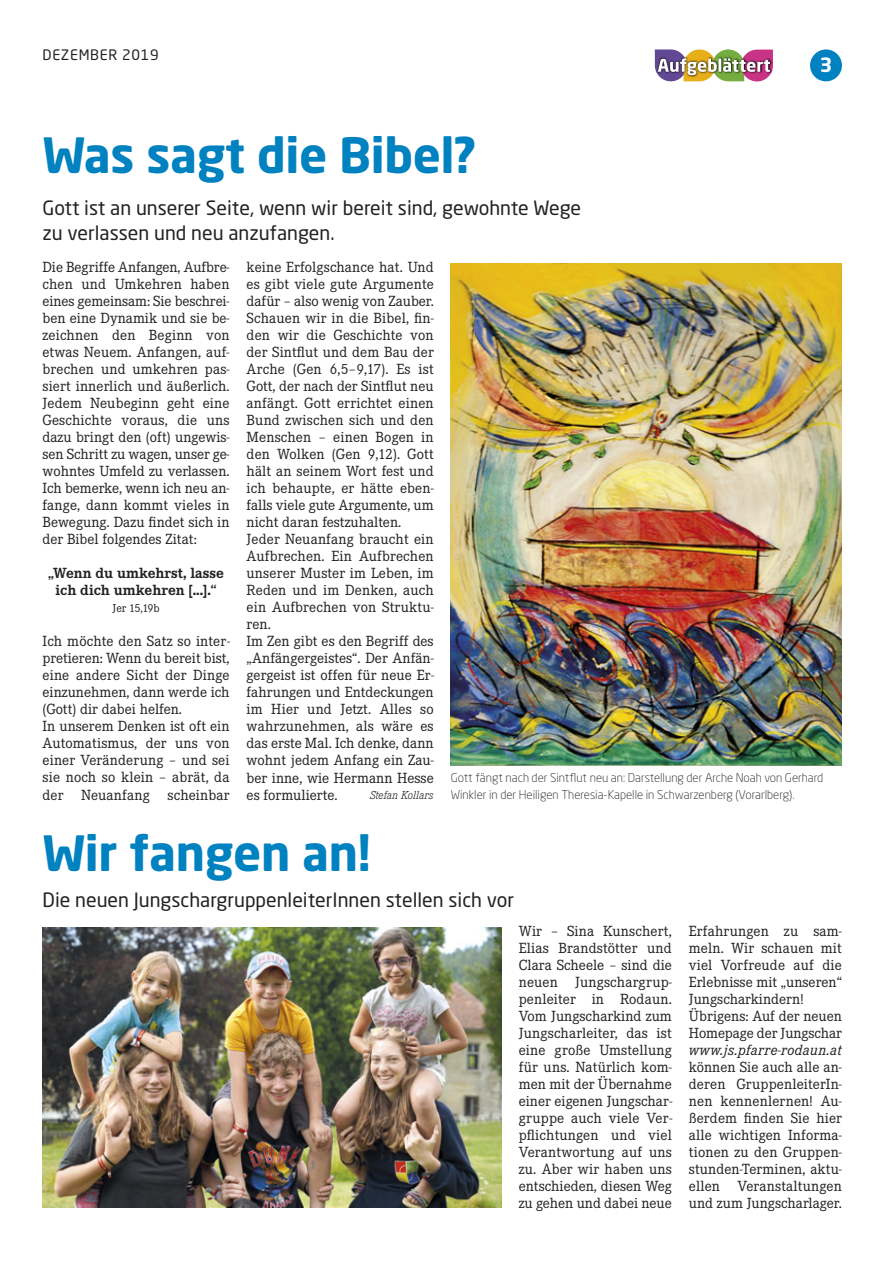
<style>
.page{position:relative;width:893px;height:1263px;background:#fff}
.page>*{position:absolute;margin:0;border:0;box-sizing:border-box;transform-origin:0 0}
.t1{font:700 48px "Neo Sans Pro";letter-spacing:-.005em;color:#0081c0}
.t2{font:19.5px/25.5px "Neo Sans Pro";color:#222221}
.t3{font:700 19.5px "Neo Sans Pro";color:#fff}
.t4{font:15.3px/17px "Corporate E";letter-spacing:.005em;color:#222221;text-align:justify}
.t5{font:700 15.3px/17px "Corporate E";color:#222221;text-align:center}
.t6{font:italic 15.3px "Corporate E";letter-spacing:.02em;color:#222221}
.t7{font:14.25px "Neo Sans Pro";letter-spacing:.05em;color:#222221}
.t8{font:300 12px/17px "Neo Sans Pro";color:#222221}
.t9{font:italic 300 12px "Corporate E";color:#222221}
.t10{font:12px "Corporate E";color:#222221}
</style>
<div class="page">
<div style="left:810px;top:49px;width:32px;height:32px;background:#0081c0;border-radius:50%"></div>
<img style="left:655px;top:49px;width:118px;height:32px">
<img style="left:451px;top:264px;width:391px;height:501px">
<img style="left:43px;top:927px;width:459px;height:281px">
<p class="t7" style="left:43px;top:50px;width:118px">DEZEMBER 2019</p>
<h1 class="t1" style="left:43px;top:136px;width:436px">Was sagt die Bibel?</h1>
<p class="t2" style="left:43px;top:197px;width:540px">Gott ist an unserer Seite, wenn wir bereit sind, gewohnte Wege zu verlassen und neu anzufangen.</p>
<p class="t3" style="left:820px;top:57px;width:14px">3</p>
<p class="t4" style="left:43px;top:260px;width:189px">Die Begriffe Anfangen, Aufbre&shy;chen und Umkehren haben eines gemeinsam: Sie beschrei&shy;ben eine Dynamik und sie be&shy;zeichnen den Beginn von etwas Neuem. Anfangen, auf&shy;brechen und umkehren pas&shy;siert innerlich und äußerlich.<br>Jedem Neubeginn geht eine Geschichte voraus, die uns dazu bringt den (oft) ungewis&shy;sen Schritt zu wagen, unser ge&shy;wohntes Umfeld zu verlassen.<br>Ich bemerke, wenn ich neu an&shy;fange, dann kommt vieles in Bewegung. Dazu findet sich in der Bibel folgendes Zitat:</p>
<p class="t5" style="left:48px;top:566px;width:177px">„Wenn du umkehrst, lasse ich dich umkehren [...].“</p>
<p class="t10" style="left:113px;top:604px;width:49px">Jer 15,19b</p>
<p class="t4" style="left:43px;top:634px;width:189px;text-align:left">Ich möchte den Satz so inter&shy;pretieren: Wenn du bereit bist, eine andere Sicht der Dinge einzunehmen, dann werde ich (Gott) dir dabei helfen.<br>In unserem Denken ist oft ein<br>Automatismus, der uns von einer Veränderung – und sei sie noch so klein – abrät, da der Neuanfang scheinbar</p>
<p class="t4" style="left:247px;top:260px;width:189px;text-align:left">keine Erfolgschance hat. Und es gibt viele gute Argumente dafür – also wenig von Zauber.<br>Schauen wir in die Bibel, fin&shy;den wir die Geschichte von der Sintflut und dem Bau der<br>Arche (Gen 6,5–9,17). Es ist<br>Gott, der nach der Sintflut neu anfängt. Gott errichtet einen<br>Bund zwischen sich und den<br>Menschen – einen Bogen in den Wolken (Gen 9,12). Gott hält an seinem Wort fest und ich behaupte, er hätte eben&shy;falls viele gute Argumente, um nicht daran festzuhalten.<br>Jeder Neuanfang braucht ein<br>Aufbrechen. Ein Aufbrechen unserer Muster im Leben, im<br>Reden und im Denken, auch ein Aufbrechen von Struktu&shy;ren.<br>Im Zen gibt es den Begriff des „Anfängergeistes“. Der Anfän&shy;gergeist ist offen für neue Er&shy;fahrungen und Entdeckungen im Hier und Jetzt. Alles so wahrzunehmen, als wäre es das erste Mal. Ich denke, dann wohnt jedem Anfang ein Zau&shy;ber inne, wie Hermann Hesse es formulierte.</p>
<p class="t9" style="left:370px;top:791px;width:65px">Stefan Kollars</p>
<p class="t8" style="left:451px;top:771px;width:374px">Gott fängt nach der Sintflut neu an: Darstellung der Arche Noah von Gerhard<br>Winkler in der Heiligen Theresia-Kapelle in Schwarzenberg (Vorarlberg).</p>
<h1 class="t1" style="left:43px;top:834px;width:330px">Wir fangen an!</h1>
<p class="t2" style="left:43px;top:889px;width:473px">Die neuen JungschargruppenleiterInnen stellen sich vor</p>
<p class="t4" style="left:519px;top:923px;width:155px">Wir – Sina Kunschert, Elias Brandstötter und Clara Scheele – sind die neuen Jungschargrup&shy;penleiter in Rodaun.<br>Vom Jungscharkind zum Jungscharleiter, das ist eine große Umstellung für uns. Natürlich kom&shy;men mit der Übernahme einer eigenen Jungschar&shy;gruppe auch viele Ver&shy;pflichtungen und viel Verantwortung auf uns zu. Aber wir haben uns entschieden, diesen Weg zu gehen und dabei neue</p>
<p class="t4" style="left:689px;top:923px;width:155px;text-align:left">Erfahrungen zu sam&shy;meln. Wir schauen mit viel Vorfreude auf die<br>Erlebnisse mit „unseren“<br>Jungscharkindern!<br>Übrigens: Auf der neuen<br>Homepage der Jungschar</p>
<p class="t6" style="left:689px;top:1040px;width:155px">www.js.pfarre-rodaun.at</p>
<p class="t4" style="left:689px;top:1060px;width:155px">können Sie auch alle an&shy;deren GruppenleiterIn&shy;nen kennenlernen! Au&shy;ßerdem finden Sie hier alle wichtigen Informa&shy;tionen zu den Gruppen&shy;stunden-Terminen, aktu&shy;ellen Veranstaltungen und zum Jungscharlager.</p>
</div>
